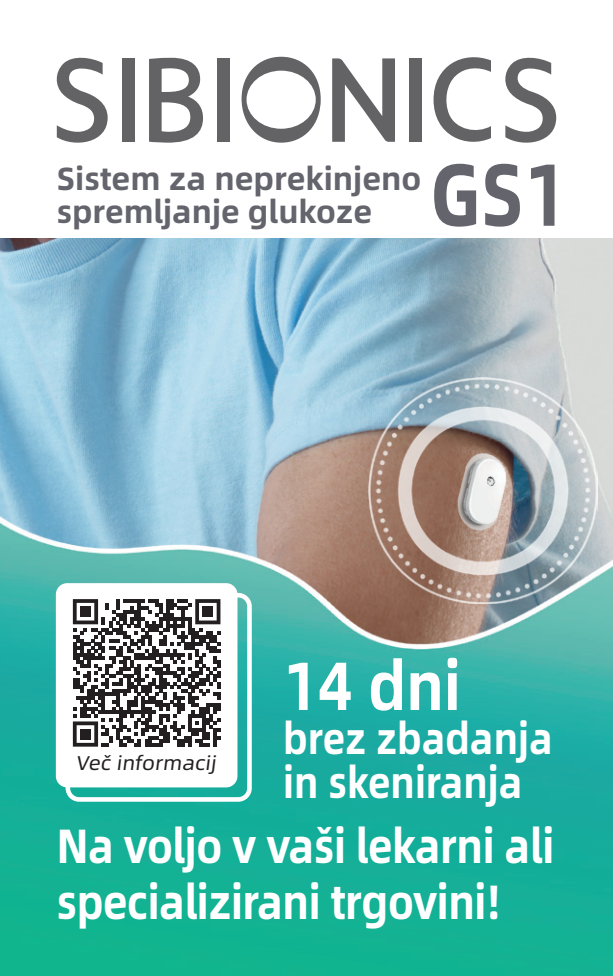
<style>
.page{position:relative;width:613px;height:976px;background:#fff}
.page>*{position:absolute;margin:0;border:0;box-sizing:border-box;transform-origin:0 0}
.t1{font:700 88px "Alibaba Sans";color:#64646d;scale:.84 1}
.t2{font:700 68px "Alibaba Sans";color:#fff;scale:.87 1}
.t3{font:700 48px/56px "Alibaba Sans";letter-spacing:-.01em;color:#fff;scale:.87 1}
.t4{font:700 44px/44px "Alibaba Sans";color:#fff;scale:.87 1}
.t5{font:700 32px/32px "Alibaba Sans";color:#64646d}
.t6{font:20px "Alibaba Sans";color:#231f20;scale:1.05 1}
</style>
<div class="page">
<img style="left:0;top:238px;width:612px;height:153px">
<img style="left:0;top:391px;width:612px;height:584px">
<div style="left:65px;top:592px;width:187px;height:209px;border:5px solid #fff;border-radius:11px"></div>
<img style="left:368px;top:378px;width:229px;height:225px">
<div style="left:56px;top:583px;width:181px;height:204px;background:#fff;border-radius:11px"></div>
<svg style="left:73px;top:599px;width:147px;height:147px"></svg>
<div style="left:80px;top:606px;width:11px;height:11px;background:#231f20"></div>
<div style="left:202px;top:606px;width:11px;height:11px;background:#231f20"></div>
<div style="left:80px;top:728px;width:11px;height:11px;background:#231f20"></div>
<svg style="left:56px;top:57px;width:52px;height:86px"></svg>
<svg style="left:505px;top:57px;width:51px;height:86px"></svg>
<div style="left:122px;top:58px;width:13px;height:84px;background:#636366"></div>
<div style="left:217px;top:58px;width:13px;height:84px;background:#636366"></div>
<svg style="left:332px;top:58px;width:63px;height:84px"></svg>
<div style="left:409px;top:58px;width:13px;height:84px;background:#636366"></div>
<svg style="left:433px;top:57px;width:57px;height:85px"></svg>
<svg style="left:149px;top:58px;width:54px;height:85px"></svg>
<svg style="left:241px;top:57px;width:79px;height:86px"></svg>
<p class="t5" style="left:57px;top:161px;width:366px">Sistem za neprekinjeno spremljanje glukoze</p>
<h1 class="t1" style="left:429px;top:125px;width:165px">GS1</h1>
<p class="t6" style="left:76px;top:747px;width:135px">Več informacij</p>
<h2 class="t2" style="left:283px;top:632px;width:206px">14 dni</h2>
<p class="t4" style="left:283px;top:713px;width:311px">brez zbadanja in skeniranja</p>
<p class="t3" style="left:57px;top:814px;width:573px">Na voljo v vaši lekarni ali specializirani trgovini!</p>
</div>
